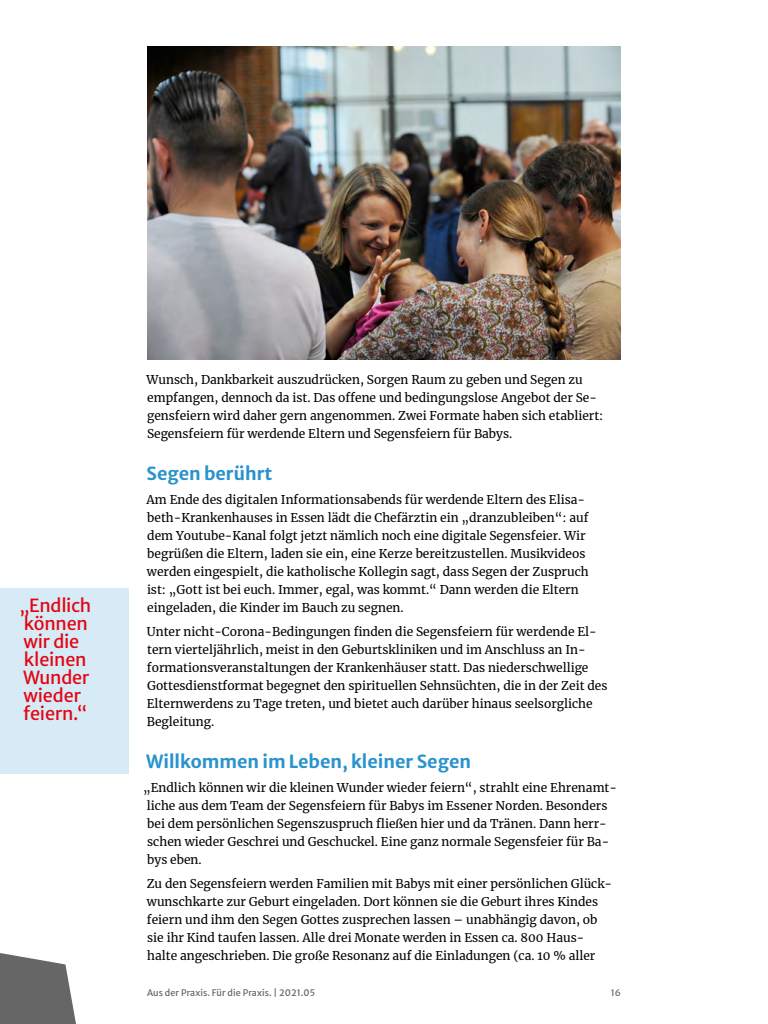
<style>
.page{position:relative;width:768px;height:1024px;background:#fff}
.page>*{position:absolute;margin:0;border:0;box-sizing:border-box;transform-origin:0 0}
.Zitat{font:18px/18px "Merriweather Sans";letter-spacing:-.01em;color:#e30613}
.Head_3{font:700 18px "Merriweather Sans";color:#2a93cd}
.t1{font:12px/18px "Merriweather";color:#000}
.t2{font:9px "Merriweather Sans";letter-spacing:.01em;color:#666}
</style>
<div class="page">
<div style="left:0;top:588px;width:129px;height:186px;background:#d6ebf6"></div>
<img style="left:147px;top:46px;width:474px;height:314px">
<svg style="left:0;top:953px;width:76px;height:71px;background:#7c7c7c"></svg>
<p class="Zitat" style="left:20px;top:594px;width:73px">„Endlich können wir die kleinen<br>Wunder wieder feiern.“</p>
<p class="t1" style="left:147px;top:370px;width:458px">Wunsch, Dankbarkeit auszudrücken, Sorgen Raum zu geben und Segen zu empfangen, dennoch da ist. Das offene und bedingungslose Angebot der Se&shy;gensfeiern wird daher gern angenommen. Zwei Formate haben sich etabliert:<br>Segensfeiern für werdende Eltern und Segensfeiern für Babys.</p>
<p class="Head_3" style="left:147px;top:457px;width:128px">Segen berührt</p>
<p class="t1" style="left:147px;top:490px;width:444px">Am Ende des digitalen Informationsabends für werdende Eltern des Elisa&shy;beth-Krankenhauses in Essen lädt die Chefärztin ein „dranzubleiben“: auf dem Youtube-Kanal folgt jetzt nämlich noch eine digitale Segensfeier. Wir begrüßen die Eltern, laden sie ein, eine Kerze bereitzustellen. Musikvideos werden eingespielt, die katholische Kollegin sagt, dass Segen der Zuspruch ist: „Gott ist bei euch. Immer, egal, was kommt.“ Dann werden die Eltern eingeladen, die Kinder im Bauch zu segnen.</p>
<p class="t1" style="left:147px;top:622px;width:462px">Unter nicht-Corona-Bedingungen finden die Segensfeiern für werdende El&shy;tern vierteljährlich, meist in den Geburtskliniken und im Anschluss an In&shy;formationsveranstaltungen der Krankenhäuser statt. Das niederschwellige Gottesdienstformat begegnet den spirituellen Sehnsüchten, die in der Zeit des Elternwerdens zu Tage treten, und bietet auch darüber hinaus seelsorgliche Begleitung.</p>
<p class="Head_3" style="left:146px;top:745px;width:326px">Willkommen im Leben, kleiner Segen</p>
<p class="t1" style="left:147px;top:778px;width:472px;text-indent:-4px">„Endlich können wir die kleinen Wunder wieder feiern“, strahlt eine Ehrenamt&shy;liche aus dem Team der Segensfeiern für Babys im Essener Norden. Besonders bei dem persönlichen Segenszuspruch fließen hier und da Tränen. Dann herr&shy;schen wieder Geschrei und Geschuckel. Eine ganz normale Segensfeier für Ba&shy;bys eben.</p>
<p class="t1" style="left:147px;top:874px;width:467px">Zu den Segensfeiern werden Familien mit Babys mit einer persönlichen Glück&shy;wunschkarte zur Geburt eingeladen. Dort können sie die Geburt ihres Kindes feiern und ihm den Segen Gottes zusprechen lassen – unabhängig davon, ob sie ihr Kind taufen lassen. Alle drei Monate werden in Essen ca. 800 Haus&shy;halte angeschrieben. Die große Resonanz auf die Einladungen (ca. 10 % aller</p>
<p class="t2" style="left:147px;top:985px;width:170px">Aus der Praxis. Für die Praxis. | 2021.05</p>
<p class="t2" style="left:611px;top:985px;width:12px">16</p>
</div>
